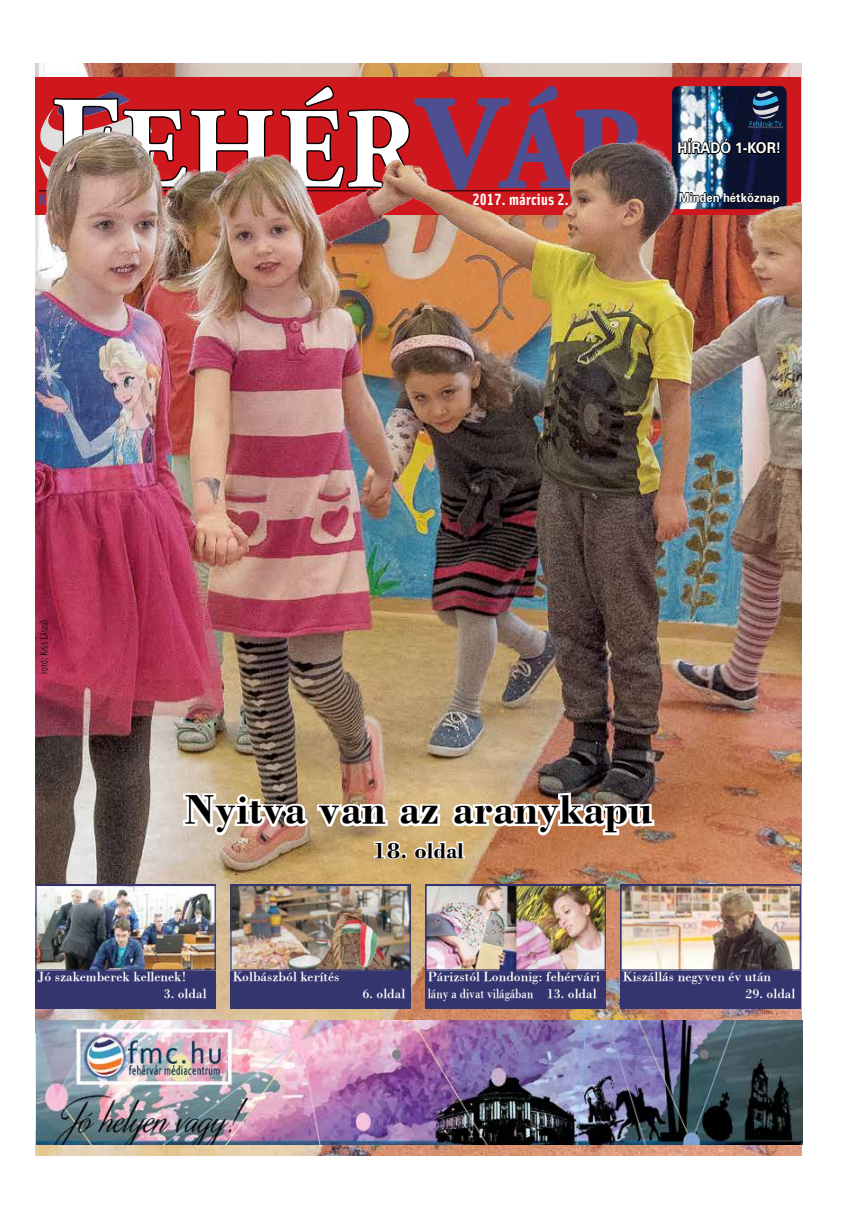
<style>
.page{position:relative;width:851px;height:1205px;background:#fff}
.page>*{position:absolute;margin:0;border:0;box-sizing:border-box;transform-origin:0 0}
.t1{font:700 114.25px "Adobe Garamond Pro";letter-spacing:.015em;color:#fff;scale:.96 1}
.t2{font:700 42.5px "Bodoni PFL";letter-spacing:.01em;color:#000}
.t3{font:700 22.5px "Bodoni PFL";letter-spacing:.01em;color:#000}
.t4{font:700 16.25px "Solex";letter-spacing:.02em;color:#fff}
.t5{font:700 14.88px "Zurich HBT";color:#fff;scale:.93 1}
.t6{font:13.75px/16.5px "Bodoni PFL";color:#fff}
.t7{font:700 12.38px "Zurich HBT";color:#fff;scale:.93 1}
.t8{font:7.88px "Solex";color:#000}
.s1{font-size:131.25px}
.s2{font-size:131.25px;color:#4e4f91}
.s3{color:#4e4f91}
.s4{font-size:11.25px}
</style>
<div class="page">
<img style="left:35px;top:251px;width:766px;height:904px">
<div style="left:36px;top:885px;width:180px;height:124px;background:#34346e"></div>
<img style="left:37px;top:887px;width:177px;height:81px">
<div style="left:35px;top:885px;width:181px;height:85px;border:1px solid #34346e"></div>
<div style="left:231px;top:885px;width:180px;height:124px;background:#34346e"></div>
<img style="left:232px;top:887px;width:177px;height:81px">
<div style="left:230px;top:885px;width:181px;height:85px;border:1px solid #34346e"></div>
<div style="left:425px;top:885px;width:181px;height:124px;background:#34346e"></div>
<img style="left:427px;top:887px;width:176px;height:81px">
<div style="left:425px;top:885px;width:180px;height:85px;border:1px solid #34346e"></div>
<div style="left:620px;top:885px;width:181px;height:124px;background:#34346e"></div>
<img style="left:622px;top:887px;width:176px;height:81px">
<div style="left:620px;top:885px;width:180px;height:85px;border:1px solid #34346e"></div>
<img style="left:181px;top:784px;width:475px;height:77px">
<img style="left:35px;top:63px;width:766px;height:188px">
<img style="left:36px;top:1020px;width:766px;height:124px">
<h1 class="t1" style="left:50px;top:84px;width:623px"><span class="s1">F</span>EHÉR<span class="s2">V</span><span class="s3">ÁR</span></h1>
<p class="t5" style="left:677px;top:139px;width:113px">HÍRADÓ 1-KOR!</p>
<p class="t4" style="left:472px;top:189px;width:98px">2017. március 2.</p>
<p class="t7" style="left:678px;top:190px;width:110px">Minden hétköznap</p>
<p class="t8" style="left:40px;top:674px;width:56px;rotate:-90deg">fotó<span class="s4">: K</span>iss <span class="s4">L</span>ászLó</p>
<h2 class="t2" style="left:184px;top:780px;width:469px">Nyitva van az aranykapu</h2>
<h3 class="t3" style="left:373px;top:835px;width:92px">18. oldal</h3>
<p class="t6" style="left:38px;top:968px;width:150px">Jó szakemberek kellenek!</p>
<p class="t6" style="left:164px;top:985px;width:44px">3. oldal</p>
<p class="t6" style="left:233px;top:968px;width:108px">Kolbászból kerítés</p>
<p class="t6" style="left:362px;top:985px;width:44px">6. oldal</p>
<p class="t6" style="left:427px;top:968px;width:174px">Párizstól Londonig: fehérvári lány a divat világában 13. oldal</p>
<p class="t6" style="left:622px;top:968px;width:150px">Kiszállás negyven év után</p>
<p class="t6" style="left:745px;top:985px;width:51px">29. oldal</p>
</div>
